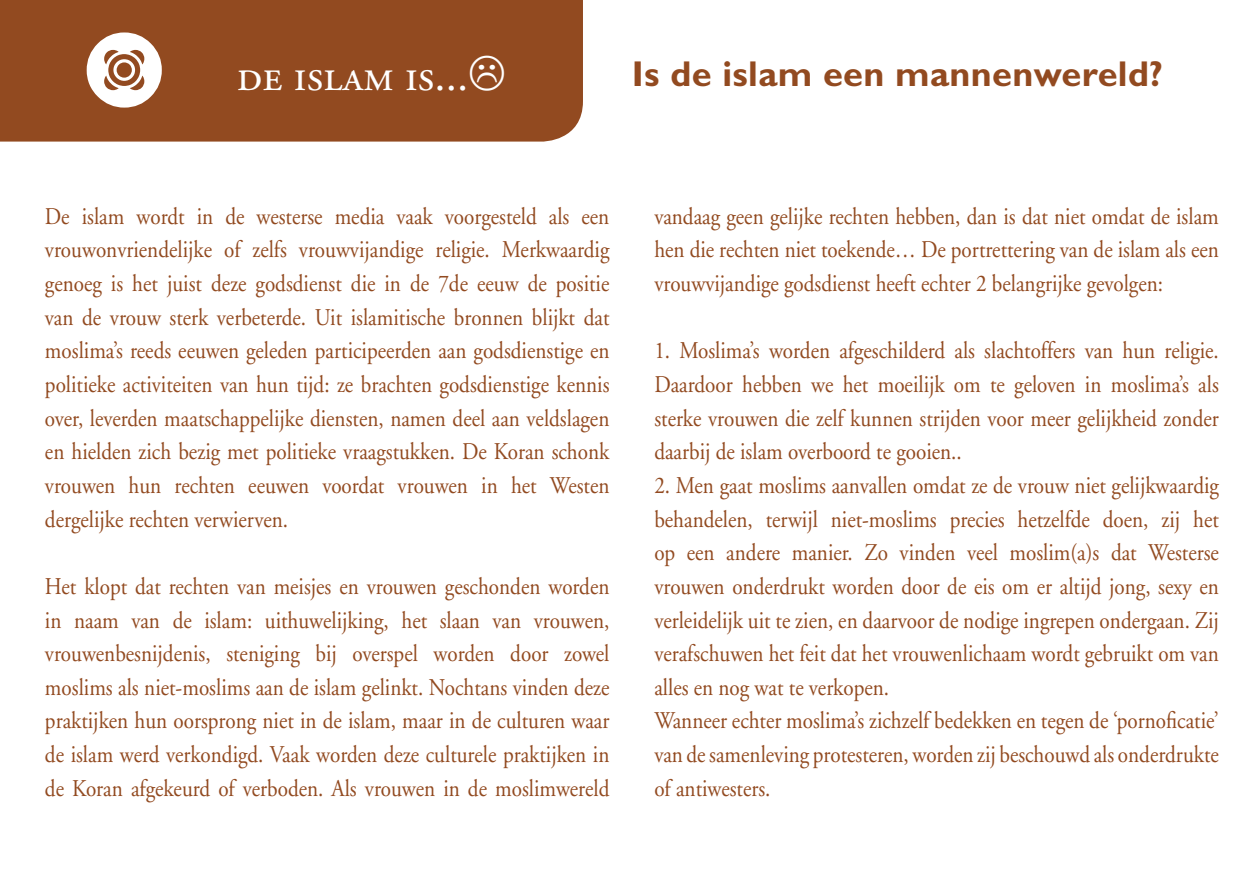
<style>
.page{position:relative;width:1259px;height:893px;background:#fff}
.page>*{position:absolute;margin:0;border:0;box-sizing:border-box;transform-origin:0 0}
.t1{font:45px "Adobe Garamond Exp";color:#fff}
.t2{font:700 36px "Gill Sans";letter-spacing:.01em;color:#924a20}
.t3{font:24px/33.6px "Adobe Garamond";color:#924a20;text-align:justify;scale:.88 1}
</style>
<div class="page">
<div style="left:0;top:0;width:583px;height:142px;background:#924a20"></div>
<svg style="left:87px;top:32px;width:75px;height:76px"></svg>
<svg style="left:470px;top:56px;width:34px;height:34px"></svg>
<h1 class="t1" style="left:237px;top:57px;width:233px">de islam is...</h1>
<p class="t2" style="left:632px;top:53px;width:532px">Is de islam een mannenwereld?</p>
<p class="t3" style="left:45px;top:200px;width:643px">De islam wordt in de westerse media vaak voorgesteld als een vrouwonvriendelijke of zelfs vrouwvijandige religie. Merkwaardig genoeg is het juist deze godsdienst die in de 7de eeuw de positie van de vrouw sterk verbeterde. Uit islamitische bronnen blijkt dat moslima’s reeds eeuwen geleden participeerden aan godsdienstige en politieke activiteiten van hun tijd: ze brachten godsdienstige kennis over, leverden maatschappelijke diensten, namen deel aan veldslagen en hielden zich bezig met politieke vraagstukken. De Koran schonk vrouwen hun rechten eeuwen voordat vrouwen in het Westen dergelijke rechten verwierven.</p>
<p class="t3" style="left:45px;top:570px;width:643px">Het klopt dat rechten van meisjes en vrouwen geschonden worden in naam van de islam: uithuwelijking, het slaan van vrouwen, vrouwenbesnijdenis, steniging bij overspel worden door zowel moslims als niet-moslims aan de islam gelinkt. Nochtans vinden deze praktijken hun oorsprong niet in de islam, maar in de culturen waar de islam werd verkondigd. Vaak worden deze culturele praktijken in de Koran afgekeurd of verboden. Als vrouwen in de moslimwereld</p>
<p class="t3" style="left:654px;top:200px;width:643px">vandaag geen gelijke rechten hebben, dan is dat niet omdat de islam hen die rechten niet toekende… De portrettering van de islam als een vrouwvijandige godsdienst heeft echter 2 belangrijke gevolgen:</p>
<p class="t3" style="left:654px;top:335px;width:643px">1. Moslima’s worden afgeschilderd als slachtoffers van hun religie.<br>Daardoor hebben we het moeilijk om te geloven in moslima’s als sterke vrouwen die zelf kunnen strijden voor meer gelijkheid zonder daarbij de islam overboord te gooien..</p>
<p class="t3" style="left:654px;top:469px;width:643px">2. Men gaat moslims aanvallen omdat ze de vrouw niet gelijkwaardig behandelen, terwijl niet-moslims precies hetzelfde doen, zij het op een andere manier. Zo vinden veel moslim(a)s dat Westerse vrouwen onderdrukt worden door de eis om er altijd jong, sexy en verleidelijk uit te zien, en daarvoor de nodige ingrepen ondergaan. Zij verafschuwen het feit dat het vrouwenlichaam wordt gebruikt om van alles en nog wat te verkopen.</p>
<p class="t3" style="left:654px;top:705px;width:643px">Wanneer echter moslima’s zichzelf bedekken en tegen de ‘pornoficatie’ van de samenleving protesteren, worden zij beschouwd als onderdrukte of antiwesters.</p>
</div>
